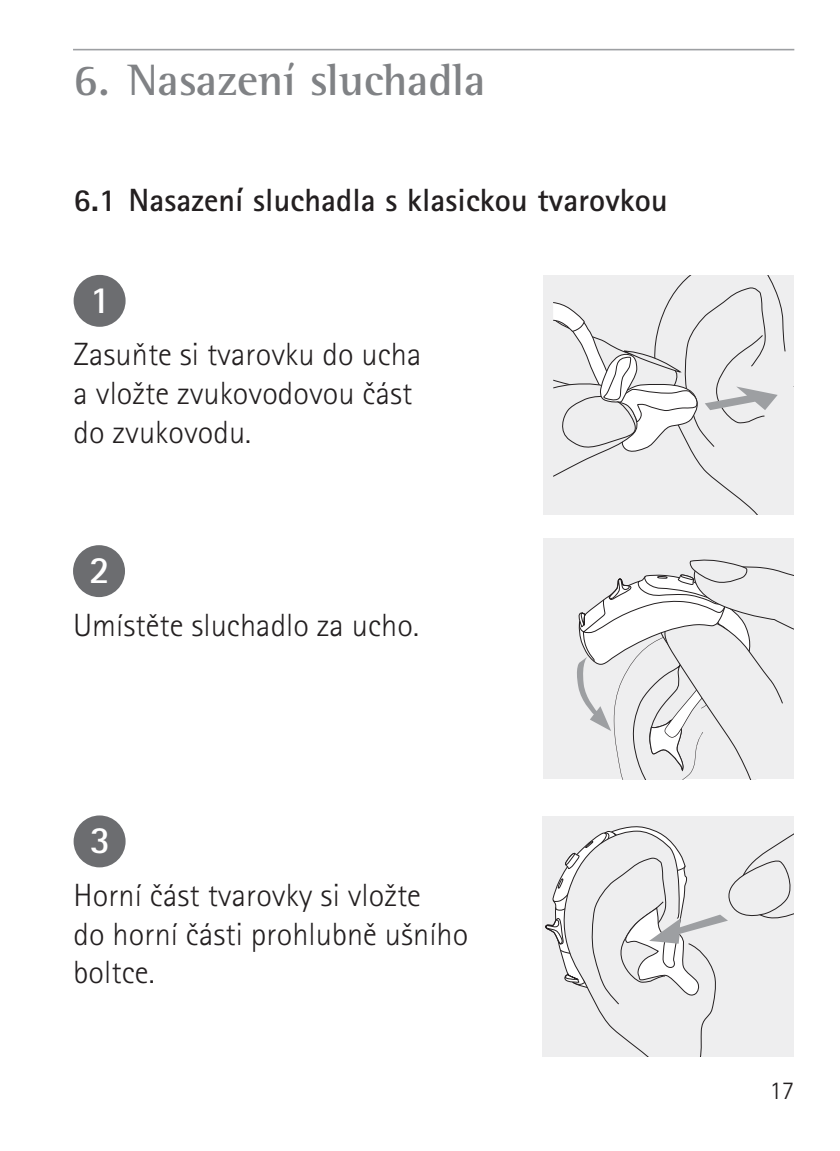
<style>
.page{position:relative;width:840px;height:1151px;background:#fff}
.page>*{position:absolute;margin:0;border:0;box-sizing:border-box;transform-origin:0 0}
.t1{font:700 45px "Rotis Semi Serif Pro";color:#808285}
.t2{font:700 38.6px "Rotis Sans Serif Pro";color:#fff}
.t3{font:300 32.2px/38.6px "Rotis Sans Serif Pro";letter-spacing:.005em;color:#231f20}
.t4{font:700 32.2px "Rotis Sans Serif Pro";letter-spacing:.005em;color:#231f20}
.t5{font:300 25.8px "Rotis Sans Serif Pro";color:#231f20}
</style>
<div class="page">
<div style="left:543px;top:539px;width:250px;height:240px;background:#eeeeef"></div>
<svg style="left:577px;top:559px;width:216px;height:220px"></svg>
<svg style="left:544px;top:816px;width:249px;height:241px;background:#e6e6e7"></svg>
<div style="left:543px;top:275px;width:250px;height:240px;background:#eeeeef"></div>
<svg style="left:553px;top:275px;width:233px;height:240px"></svg>
<hr style="left:73px;top:49px;width:720px;height:1px;background:#9d9fa2">
<div style="left:74px;top:275px;width:51px;height:52px;background:#6c6d70;border-radius:50%"></div>
<div style="left:73px;top:545px;width:52px;height:52px;background:#6c6d70;border-radius:50%"></div>
<div style="left:74px;top:815px;width:51px;height:52px;background:#6c6d70;border-radius:50%"></div>
<p class="t1" style="left:73px;top:53px;width:413px">6. Nasazení sluchadla</p>
<p class="t4" style="left:74px;top:180px;width:595px">6.1 Nasazení sluchadla s klasickou tvarovkou</p>
<p class="t2" style="left:90px;top:275px;width:22px">1</p>
<p class="t3" style="left:74px;top:336px;width:349px">Zasuňte si tvarovku do ucha a vložte zvukovodovou část do zvukovodu.</p>
<p class="t2" style="left:89px;top:545px;width:22px">2</p>
<p class="t3" style="left:73px;top:606px;width:347px">Umístěte sluchadlo za ucho.</p>
<p class="t2" style="left:90px;top:816px;width:22px">3</p>
<p class="t3" style="left:74px;top:876px;width:396px">Horní část tvarovky si vložte<br>do horní části prohlubně ušního boltce.</p>
<p class="t5" style="left:769px;top:1075px;width:26px">17</p>
</div>
